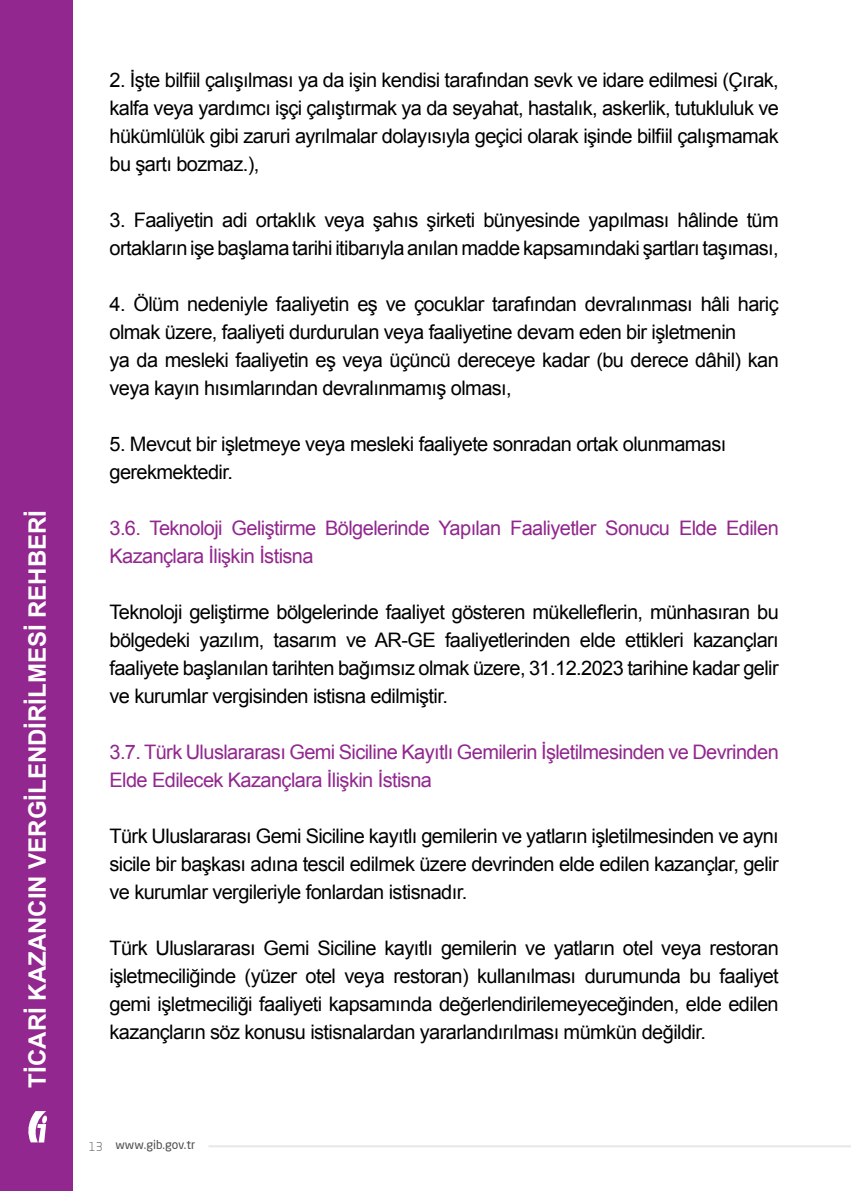
<style>
.page{position:relative;width:851px;height:1191px;background:#fff}
.page>*{position:absolute;margin:0;border:0;box-sizing:border-box;transform-origin:0 0}
.t1{font:700 24px "Arial";color:#fff}
.t2{font:20px/28px "Arial";letter-spacing:-.03em;color:#000;text-align:justify}
.t3{font:20px/28px "Arial";letter-spacing:-.03em;color:#92278f}
.t4{font:12px "Neo Sans Pro";color:#4d4d4f}
.t5{font:300 12px "Neo Sans Pro";color:#4d4d4f}
</style>
<div class="page">
<hr style="left:208px;top:1145px;width:642px;height:2px;background:#e6e7e8">
<div style="left:0;top:0;width:72px;height:1191px;background:#92278f"></div>
<svg style="left:28px;top:1111px;width:19px;height:31px"></svg>
<p class="t1" style="left:21px;top:1087px;width:579px;rotate:-90deg">TİCARİ KAZANCIN VERGİLENDİRİLMESİ REHBERİ</p>
<p class="t2" style="left:109px;top:66px;width:670px">2. İşte bilfiil çalışılması ya da işin kendisi tarafından sevk ve idare edilmesi (Çırak, kalfa veya yardımcı işçi çalıştırmak ya da seyahat, hastalık, askerlik, tutukluluk ve hükümlülük gibi zaruri ayrılmalar dolayısıyla geçici olarak işinde bilfiil çalışmamak bu şartı bozmaz.),</p>
<p class="t2" style="left:109px;top:206px;width:670px">3. Faaliyetin adi ortaklık veya şahıs şirketi bünyesinde yapılması hâlinde tüm ortakların işe başlama tarihi itibarıyla anılan madde kapsamındaki şartları taşıması,</p>
<p class="t2" style="left:109px;top:290px;width:670px">4. Ölüm nedeniyle faaliyetin eş ve çocuklar tarafından devralınması hâli hariç olmak üzere, faaliyeti durdurulan veya faaliyetine devam eden bir işletmenin</p>
<p class="t2" style="left:109px;top:346px;width:670px">ya da mesleki faaliyetin eş veya üçüncü dereceye kadar (bu derece dâhil) kan veya kayın hısımlarından devralınmamış olması,</p>
<p class="t2" style="left:109px;top:430px;width:618px">5. Mevcut bir işletmeye veya mesleki faaliyete sonradan ortak olunmaması</p>
<p class="t2" style="left:109px;top:458px;width:125px">gerekmektedir.</p>
<p class="t3" style="left:109px;top:514px;width:670px">3.6. Teknoloji Geliştirme Bölgelerinde Yapılan Faaliyetler Sonucu Elde Edilen<br>Kazançlara İlişkin İstisna</p>
<p class="t2" style="left:109px;top:598px;width:670px">Teknoloji geliştirme bölgelerinde faaliyet gösteren mükelleflerin, münhasıran bu bölgedeki yazılım, tasarım ve AR-GE faaliyetlerinden elde ettikleri kazançları faaliyete başlanılan tarihten bağımsız olmak üzere, 31.12.2023 tarihine kadar gelir ve kurumlar vergisinden istisna edilmiştir.</p>
<p class="t3" style="left:109px;top:738px;width:670px">3.7. Türk Uluslararası Gemi Siciline Kayıtlı Gemilerin İşletilmesinden ve Devrinden<br>Elde Edilecek Kazançlara İlişkin İstisna</p>
<p class="t2" style="left:109px;top:822px;width:670px">Türk Uluslararası Gemi Siciline kayıtlı gemilerin ve yatların işletilmesinden ve aynı sicile bir başkası adına tescil edilmek üzere devrinden elde edilen kazançlar, gelir ve kurumlar vergileriyle fonlardan istisnadır.</p>
<p class="t2" style="left:109px;top:934px;width:670px">Türk Uluslararası Gemi Siciline kayıtlı gemilerin ve yatların otel veya restoran işletmeciliğinde (yüzer otel veya restoran) kullanılması durumunda bu faaliyet gemi işletmeciliği faaliyeti kapsamında değerlendirilemeyeceğinden, elde edilen kazançların söz konusu istisnalardan yararlandırılması mümkün değildir.</p>
<p class="t5" style="left:89px;top:1139px;width:15px">13</p>
<p class="t4" style="left:115px;top:1137px;width:81px">www.gib.gov.tr</p>
</div>
